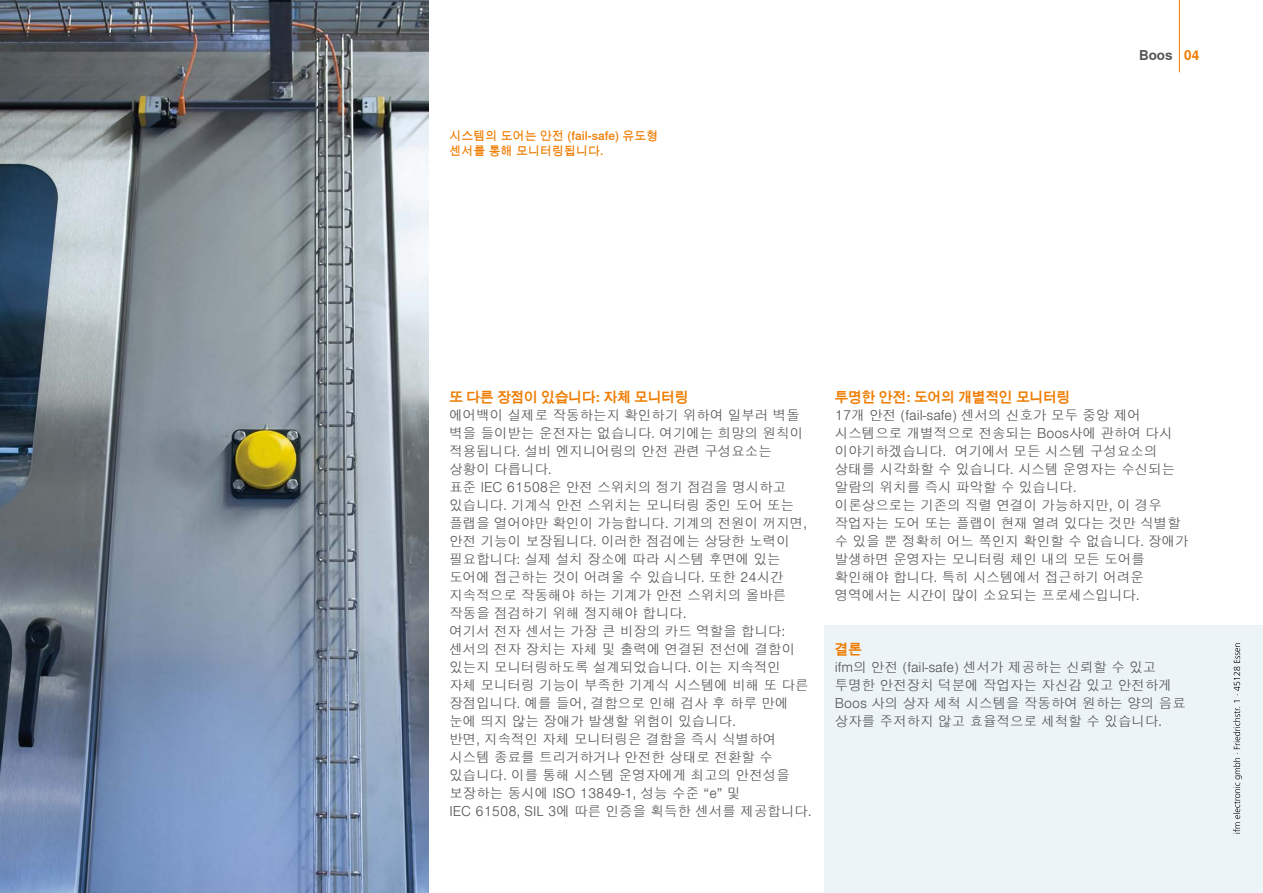
<style>
.page{position:relative;width:1263px;height:893px;background:#fff}
.page>*{position:absolute;margin:0;border:0;box-sizing:border-box;transform-origin:0 0}
.Fließtext_9pt_versch{font:300 13.5px/18px "Nimbus Sans Global";color:#565656}
.Fließtext_9pt_headli{font:700 13.5px "Nimbus Sans Global";color:#ef7c00}
.t1{font:700 13.5px "Nimbus Sans Global";color:#565656}
.Bildunterschrift_lib{font:500 12px/14.9px "Nimbus Sans Global";color:#ef7c00}
.s1{color:#ef7c00}
</style>
<div class="page">
<div style="left:824px;top:625px;width:439px;height:268px;background:#edf4f8"></div>
<img style="left:0;top:0;width:428px;height:893px">
<hr style="left:1179px;top:0;width:1px;height:72px;background:#ef7c00">
<svg style="left:1233px;top:643px;width:9px;height:190px"></svg>
<p class="Bildunterschrift_lib" style="left:449px;top:129px;width:211px">시스템의 도어는 안전 (fail-safe) 유도형 센서를 통해 모니터링됩니다.</p>
<p class="t1" style="left:1139px;top:47px;width:62px">Boos <span class="s1">04</span></p>
<p class="Fließtext_9pt_headli" style="left:449px;top:389px;width:241px">또 다른 장점이 있습니다: 자체 모니터링</p>
<p class="Fließtext_9pt_versch" style="left:449px;top:406px;width:355px">에어백이 실제로 작동하는지 확인하기 위하여 일부러 벽돌 벽을 들이받는 운전자는 없습니다. 여기에는 희망의 원칙이 적용됩니다. 설비 엔지니어링의 안전 관련 구성요소는 상황이 다릅니다.</p>
<p class="Fließtext_9pt_versch" style="left:449px;top:478px;width:359px">표준 IEC 61508은 안전 스위치의 정기 점검을 명시하고 있습니다. 기계식 안전 스위치는 모니터링 중인 도어 또는 플랩을 열어야만 확인이 가능합니다. 기계의 전원이 꺼지면, 안전 기능이 보장됩니다. 이러한 점검에는 상당한 노력이 필요합니다: 실제 설치 장소에 따라 시스템 후면에 있는 도어에 접근하는 것이 어려울 수 있습니다. 또한 24시간 지속적으로 작동해야 하는 기계가 안전 스위치의 올바른 작동을 점검하기 위해 정지해야 합니다.</p>
<p class="Fließtext_9pt_versch" style="left:449px;top:622px;width:361px">여기서 전자 센서는 가장 큰 비장의 카드 역할을 합니다: 센서의 전자 장치는 자체 및 출력에 연결된 전선에 결함이 있는지 모니터링하도록 설계되었습니다. 이는 지속적인 자체 모니터링 기능이 부족한 기계식 시스템에 비해 또 다른 장점입니다. 예를 들어, 결함으로 인해 검사 후 하루 만에 눈에 띄지 않는 장애가 발생할 위험이 있습니다.</p>
<p class="Fließtext_9pt_versch" style="left:449px;top:730px;width:364px">반면, 지속적인 자체 모니터링은 결함을 즉시 식별하여 시스템 종료를 트리거하거나 안전한 상태로 전환할 수 있습니다. 이를 통해 시스템 운영자에게 최고의 안전성을 보장하는 동시에 ISO 13849-1, 성능 수준 “e” 및<br>IEC 61508, SIL 3에 따른 인증을 획득한 센서를 제공합니다.</p>
<p class="Fließtext_9pt_headli" style="left:835px;top:389px;width:237px">투명한 안전: 도어의 개별적인 모니터링</p>
<p class="Fließtext_9pt_versch" style="left:835px;top:406px;width:342px">17개 안전 (fail-safe) 센서의 신호가 모두 중앙 제어 시스템으로 개별적으로 전송되는 Boos사에 관하여 다시 이야기하겠습니다. 여기에서 모든 시스템 구성요소의 상태를 시각화할 수 있습니다. 시스템 운영자는 수신되는 알람의 위치를 즉시 파악할 수 있습니다.</p>
<p class="Fließtext_9pt_versch" style="left:835px;top:496px;width:355px">이론상으로는 기존의 직렬 연결이 가능하지만, 이 경우 작업자는 도어 또는 플랩이 현재 열려 있다는 것만 식별할 수 있을 뿐 정확히 어느 쪽인지 확인할 수 없습니다. 장애가 발생하면 운영자는 모니터링 체인 내의 모든 도어를 확인해야 합니다. 특히 시스템에서 접근하기 어려운 영역에서는 시간이 많이 소요되는 프로세스입니다.</p>
<p class="Fließtext_9pt_headli" style="left:835px;top:641px;width:28px">결론</p>
<p class="Fließtext_9pt_versch" style="left:835px;top:658px;width:352px">ifm의 안전 (fail-safe) 센서가 제공하는 신뢰할 수 있고 투명한 안전장치 덕분에 작업자는 자신감 있고 안전하게<br>Boos 사의 상자 세척 시스템을 작동하여 원하는 양의 음료 상자를 주저하지 않고 효율적으로 세척할 수 있습니다.</p>
</div>
